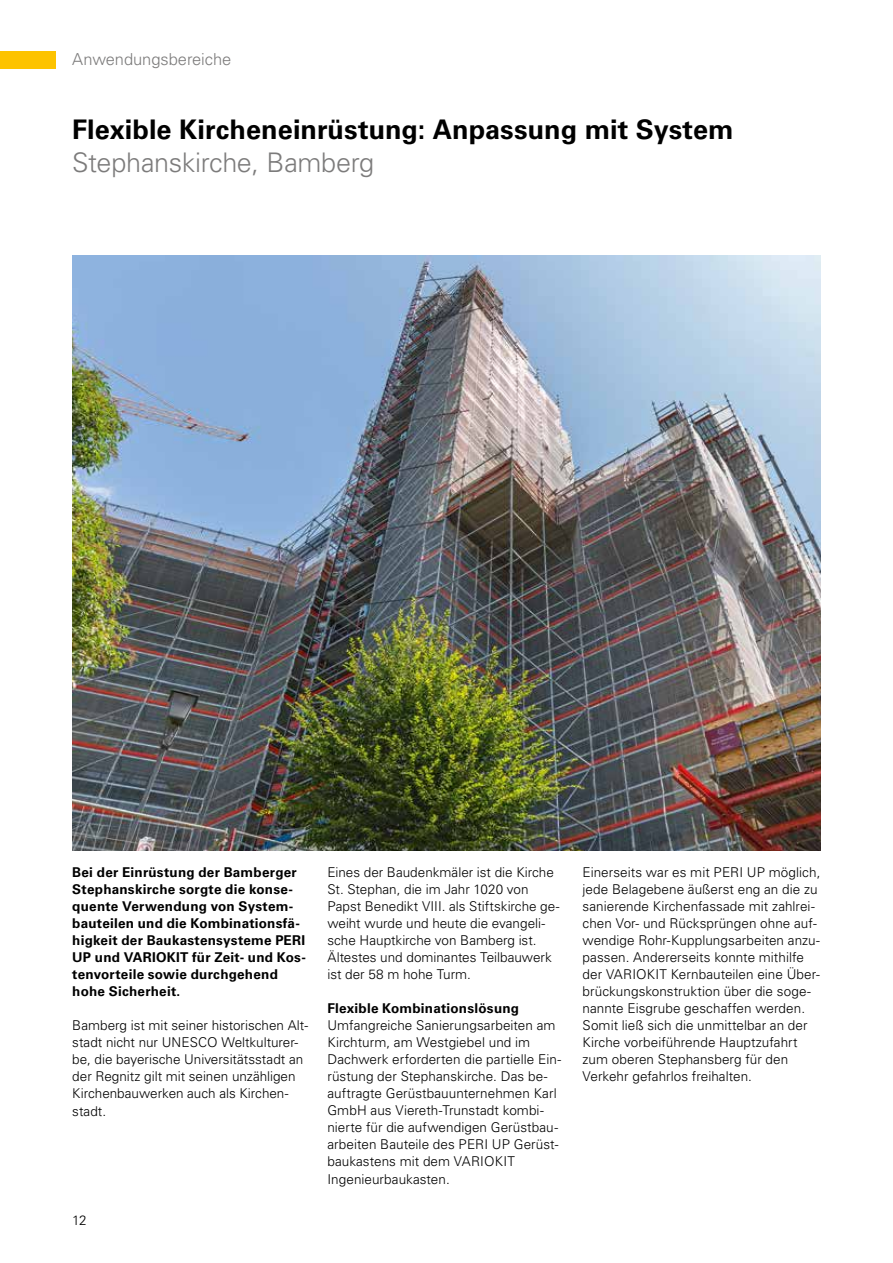
<style>
.page{position:relative;width:893px;height:1263px;background:#fff}
.page>*{position:absolute;margin:0;border:0;box-sizing:border-box;transform-origin:0 0}
.t1{font:700 27px "Univers LT Pro";letter-spacing:.005em;color:#000}
.t2{font:300 27px "Univers LT Pro";letter-spacing:-.015em;color:#7c7b7b}
.t3{font:300 16.5px "Univers LT Pro";letter-spacing:-.005em;color:#7c7b7b}
.t4{font:300 13.5px/17px "Univers LT Pro";letter-spacing:.005em;color:#000}
.t5{font:700 13.5px/17px "Univers LT Pro";letter-spacing:.015em;color:#000}
</style>
<div class="page">
<div style="left:0;top:51px;width:55px;height:17px;background:#fdc300"></div>
<img style="left:72px;top:255px;width:749px;height:595px">
<p class="t3" style="left:72px;top:50px;width:161px">Anwendungsbereiche</p>
<h1 class="t1" style="left:72px;top:113px;width:663px">Flexible Kircheneinrüstung: Anpassung mit System</h1>
<h1 class="t2" style="left:72px;top:147px;width:304px">Stephanskirche, Bamberg</h1>
<p class="t5" style="left:72px;top:864px;width:235px">Bei der Einrüstung der Bamberger<br>Stephanskirche sorgte die konse&shy;quente Verwendung von System&shy;bauteilen und die Kombinationsfä&shy;higkeit der Baukastensysteme PERI<br>UP und VARIOKIT für Zeit- und Kos&shy;tenvorteile sowie durchgehend hohe Sicherheit.</p>
<p class="t4" style="left:72px;top:1017px;width:237px">Bamberg ist mit seiner historischen Alt&shy;stadt nicht nur UNESCO Weltkulturer&shy;be, die bayerische Universitätsstadt an der Regnitz gilt mit seinen unzähligen Kirchenbauwerken auch als Kirchen&shy;stadt.</p>
<p class="t4" style="left:72px;top:1212px;width:16px">12</p>
<p class="t4" style="left:327px;top:864px;width:234px">Eines der Baudenkmäler ist die Kirche St. Stephan, die im Jahr 1020 von Papst Benedikt VIII. als Stiftskirche ge&shy;weiht wurde und heute die evangeli&shy;sche Hauptkirche von Bamberg ist.<br>Ältestes und dominantes Teilbauwerk ist der 58 m hohe Turm.</p>
<p class="t5" style="left:327px;top:1000px;width:193px">Flexible Kombinationslösung</p>
<p class="t4" style="left:327px;top:1017px;width:235px">Umfangreiche Sanierungsarbeiten am Kirchturm, am Westgiebel und im Dachwerk erforderten die partielle Ein&shy;rüstung der Stephanskirche. Das be&shy;auftragte Gerüstbauunternehmen Karl GmbH aus Viereth-Trunstadt kombi&shy;nierte für die aufwendigen Gerüstbau&shy;arbeiten Bauteile des PERI UP Gerüst&shy;baukastens mit dem VARIOKIT Ingenieurbaukasten.</p>
<p class="t4" style="left:583px;top:864px;width:239px">Einerseits war es mit PERI UP möglich, jede Belagebene äußerst eng an die zu sanierende Kirchenfassade mit zahlrei&shy;chen Vor- und Rücksprüngen ohne auf&shy;wendige Rohr-Kupplungsarbeiten anzu&shy;passen. Andererseits konnte mithilfe der VARIOKIT Kernbauteilen eine Über&shy;brückungskonstruktion über die soge&shy;nannte Eisgrube geschaffen werden.<br>Somit ließ sich die unmittelbar an der Kirche vorbeiführende Hauptzufahrt zum oberen Stephansberg für den Verkehr gefahrlos freihalten.</p>
</div>
